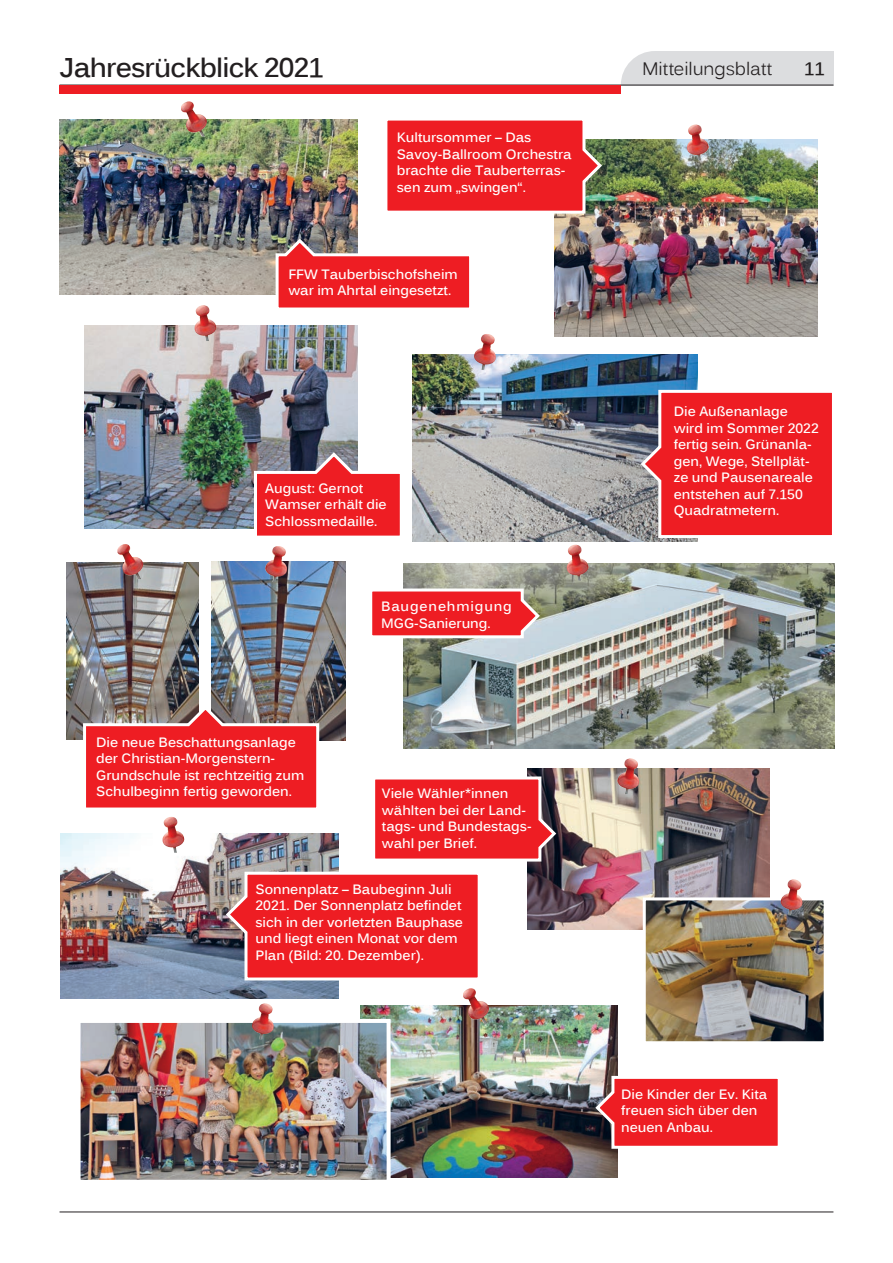
<style>
.page{position:relative;width:893px;height:1263px;background:#fff}
.page>*{position:absolute;margin:0;border:0;box-sizing:border-box;transform-origin:0 0}
.t1{font:700 27px "Kalinga";letter-spacing:-.03em;color:#231f20}
.t2{font:18px "Kalinga";letter-spacing:-.005em;color:#231f20}
.t3{font:700 18px "Kalinga";color:#231f20}
.t4{font:700 13.5px/16.5px "Kalinga";color:#fff}
.t5{font:700 13.5px/16.5px "Kalinga";letter-spacing:.065em;color:#fff}
</style>
<div class="page">
<hr style="left:60px;top:1211px;width:773px;height:1px;background:#231f20">
<svg style="left:60px;top:51px;width:773px;height:43px"></svg>
<img style="left:360px;top:1006px;width:257px;height:171px">
<img style="left:60px;top:120px;width:297px;height:174px">
<img style="left:555px;top:139px;width:262px;height:197px">
<img style="left:85px;top:326px;width:272px;height:203px">
<img style="left:413px;top:354px;width:284px;height:187px">
<img style="left:67px;top:563px;width:132px;height:176px">
<img style="left:211px;top:561px;width:134px;height:179px">
<img style="left:404px;top:564px;width:430px;height:184px">
<img style="left:61px;top:834px;width:278px;height:164px">
<img style="left:527px;top:768px;width:243px;height:162px">
<img style="left:647px;top:901px;width:176px;height:139px">
<div style="left:643px;top:897px;width:184px;height:147px;border:3px solid #fff"></div>
<img style="left:82px;top:1024px;width:304px;height:155px">
<div style="left:77px;top:1019px;width:314px;height:165px;border:4px solid #fff"></div>
<svg style="left:274px;top:236px;width:196px;height:72px"></svg>
<svg style="left:387px;top:120px;width:217px;height:95px;background:#e73437"></svg>
<svg style="left:224px;top:870px;width:254px;height:112px;background:#e6363c"></svg>
<svg style="left:375px;top:775px;width:183px;height:88px;background:#e1363c"></svg>
<svg style="left:593px;top:1074px;width:185px;height:76px;background:#e33d42"></svg>
<svg style="left:82px;top:703px;width:239px;height:105px;background:#db3b3e"></svg>
<svg style="left:639px;top:388px;width:193px;height:151px;background:#e23339"></svg>
<svg style="left:252px;top:450px;width:148px;height:86px;background:#db464c"></svg>
<svg style="left:372px;top:587px;width:170px;height:53px;background:#e74b4e"></svg>
<img style="left:163px;top:817px;width:21px;height:36px">
<img style="left:567px;top:545px;width:21px;height:35px">
<img style="left:265px;top:546px;width:22px;height:36px">
<img style="left:195px;top:305px;width:21px;height:36px">
<img style="left:687px;top:125px;width:22px;height:35px">
<img style="left:474px;top:334px;width:22px;height:36px">
<img style="left:617px;top:758px;width:22px;height:36px">
<img style="left:781px;top:879px;width:21px;height:36px">
<img style="left:252px;top:1003px;width:22px;height:36px">
<img style="left:117px;top:544px;width:26px;height:35px">
<img style="left:463px;top:988px;width:26px;height:35px">
<img style="left:181px;top:101px;width:26px;height:36px">
<h1 class="t1" style="left:60px;top:50px;width:266px">Jahresrückblick 2021</h1>
<h2 class="t2" style="left:642px;top:57px;width:132px">Mitteilungsblatt</h2>
<h2 class="t3" style="left:804px;top:57px;width:22px">11</h2>
<p class="t4" style="left:397px;top:131px;width:176px">Kultursommer – Das<br>Savoy-Ballroom Orchestra brachte die Tauberterras&shy;sen zum „swingen“.</p>
<p class="t4" style="left:288px;top:267px;width:171px">FFW Tauberbischofsheim war im Ahrtal eingesetzt.</p>
<p class="t4" style="left:265px;top:481px;width:123px">August: Gernot<br>Wamser erhält die<br>Schlossmedaille.</p>
<p class="t4" style="left:96px;top:735px;width:210px">Die neue Beschattungsanlage der Christian-Morgenstern-<br>Grundschule ist rechtzeitig zum<br>Schulbeginn fertig geworden.</p>
<p class="t5" style="left:381px;top:599px;width:132px">Baugenehmigung<br>MGG-Sanierung.</p>
<p class="t4" style="left:382px;top:787px;width:151px">Viele Wähler*innen wählten bei der Land&shy;tags- und Bundestags&shy;wahl per Brief.</p>
<p class="t4" style="left:255px;top:882px;width:209px">Sonnenplatz – Baubeginn Juli<br>2021. Der Sonnenplatz befindet sich in der vorletzten Bauphase und liegt einen Monat vor dem<br>Plan (Bild: 20. Dezember).</p>
<p class="t4" style="left:674px;top:404px;width:147px">Die Außenanlage wird im Sommer 2022 fertig sein. Grünanla&shy;gen, Wege, Stellplät&shy;ze und Pausenareale entstehen auf 7.150<br>Quadratmetern.</p>
<p class="t4" style="left:621px;top:1087px;width:148px">Die Kinder der Ev. Kita freuen sich über den neuen Anbau.</p>
</div>
